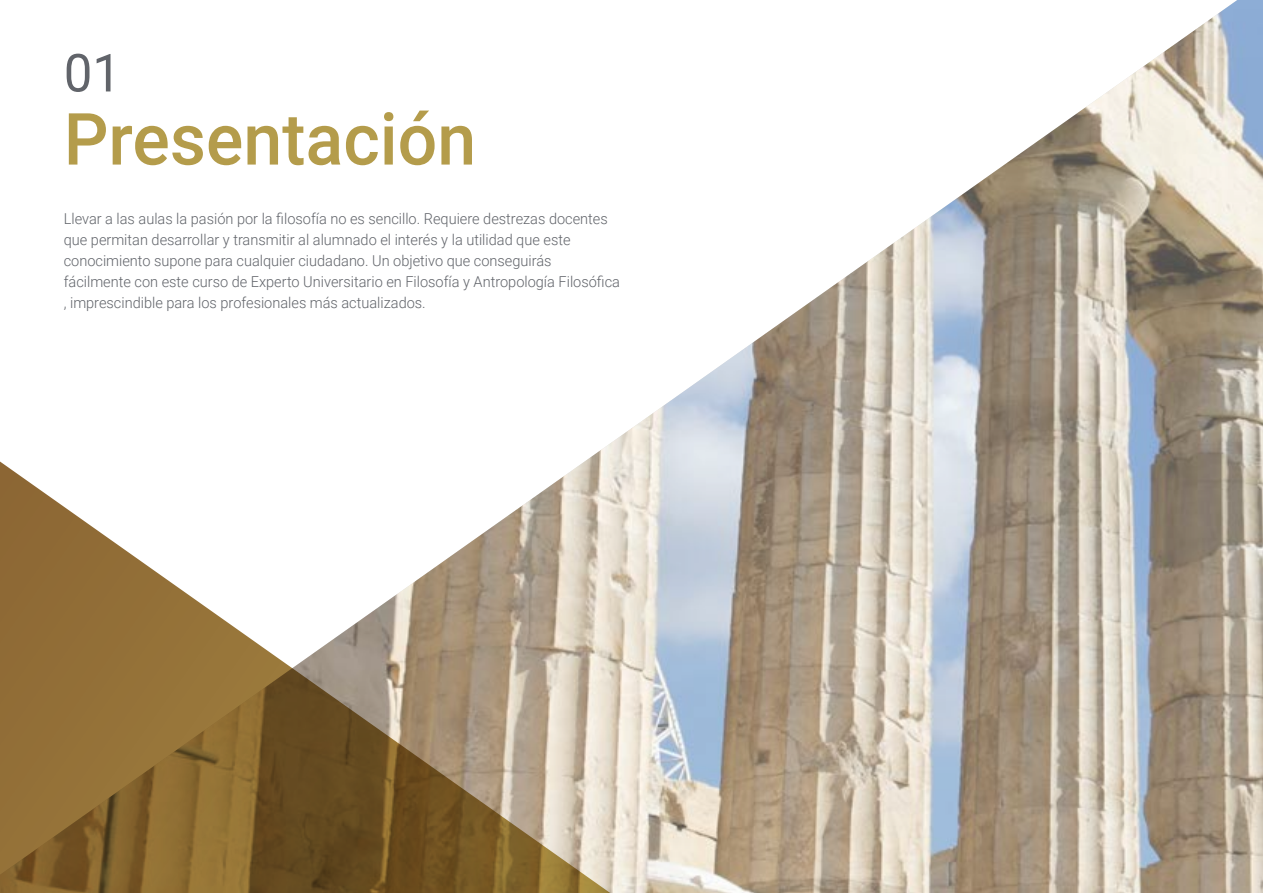
<style>
.page{position:relative;width:1263px;height:893px;background:#fff}
.page>*{position:absolute;margin:0;border:0;box-sizing:border-box;transform-origin:0 0}
.t1{font:500 72px "Roboto";color:#b49c4b}
.t2{font:52.5px "Roboto";color:#61646a}
.t3{font:300 15px/21px "Roboto";color:#61646a}
</style>
<div class="page">
<img style="left:607px;top:0;width:656px;height:893px">
<svg style="left:0;top:446px;width:640px;height:447px"></svg>
<h2 class="t2" style="left:64px;top:36px;width:59px">01</h2>
<h1 class="t1" style="left:64px;top:89px;width:414px">Presentación</h1>
<p class="t3" style="left:64px;top:207px;width:558px">Llevar a las aulas la pasión por la filosofía no es sencillo. Requiere destrezas docentes que permitan desarrollar y transmitir al alumnado el interés y la utilidad que este conocimiento supone para cualquier ciudadano. Un objetivo que conseguirás fácilmente con este curso de Experto Universitario en Filosofía y Antropología Filosófica , imprescindible para los profesionales más actualizados.</p>
</div>
